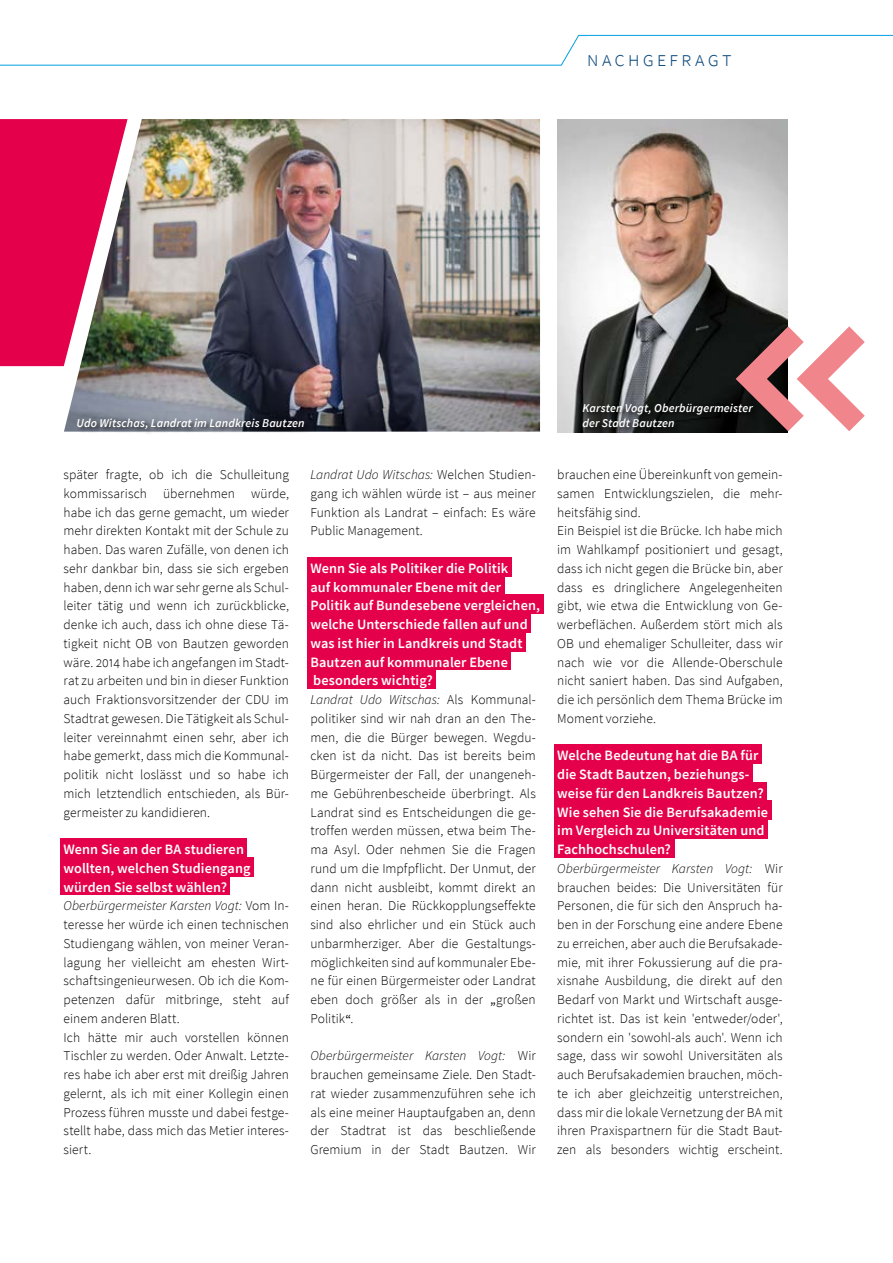
<style>
.page{position:relative;width:893px;height:1263px;background:#fff}
.page>*{position:absolute;margin:0;border:0;box-sizing:border-box;transform-origin:0 0}
.t1{font:300 21px "Source Sans Pro";color:#0e4a7d}
.t2{font:600 14.25px/18.8px "Source Sans Pro";letter-spacing:.005em;color:#fff}
.t3{font:300 13.5px/18.8px "Source Sans Pro";letter-spacing:.005em;color:#000;text-align:justify}
.t4{font:italic 600 12px "Source Sans Pro";letter-spacing:.01em;color:#fff}
.s1{font-style:italic}
.s2{font-weight:400}
</style>
<div class="page">
<svg style="left:0;top:35px;width:893px;height:31px"></svg>
<img style="left:557px;top:119px;width:230px;height:314px">
<img style="left:64px;top:119px;width:476px;height:313px">
<svg style="left:0;top:119px;width:128px;height:247px;background:#d1275d"></svg>
<div style="left:60px;top:838px;width:187px;height:20px;background:#e5004b"></div>
<div style="left:60px;top:857px;width:194px;height:19px;background:#e5004b"></div>
<div style="left:60px;top:875px;width:170px;height:20px;background:#e5004b"></div>
<div style="left:307px;top:557px;width:205px;height:19px;background:#e5004b"></div>
<div style="left:307px;top:575px;width:197px;height:20px;background:#e5004b"></div>
<div style="left:307px;top:594px;width:236px;height:20px;background:#e5004b"></div>
<div style="left:307px;top:613px;width:224px;height:20px;background:#e5004b"></div>
<div style="left:307px;top:632px;width:219px;height:19px;background:#e5004b"></div>
<div style="left:307px;top:650px;width:204px;height:20px;background:#e5004b"></div>
<div style="left:307px;top:669px;width:129px;height:20px;background:#e5004b"></div>
<div style="left:554px;top:744px;width:208px;height:20px;background:#e5004b"></div>
<div style="left:554px;top:763px;width:199px;height:20px;background:#e5004b"></div>
<div style="left:554px;top:782px;width:213px;height:19px;background:#e5004b"></div>
<div style="left:554px;top:800px;width:217px;height:20px;background:#e5004b"></div>
<div style="left:554px;top:819px;width:214px;height:20px;background:#e5004b"></div>
<div style="left:554px;top:838px;width:120px;height:20px;background:#e5004b"></div>
<svg style="left:736px;top:326px;width:129px;height:105px"></svg>
<div style="left:582px;top:402px;width:178px;height:32px;background:#000;opacity:.75"></div>
<div style="left:76px;top:417px;width:236px;height:19px;background:#000;opacity:.75"></div>
<h1 class="t1" style="left:587px;top:46px;width:146px">nachgefragt</h1>
<p class="t4" style="left:583px;top:400px;width:172px">Karsten Vogt, Oberbürgermeister</p>
<p class="t4" style="left:77px;top:415px;width:230px">Udo Witschas, Landrat im Landkreis Bautzen</p>
<p class="t4" style="left:583px;top:415px;width:94px">der Stadt Bautzen</p>
<p class="t3" style="left:64px;top:465px;width:227px">später fragte, ob ich die Schulleitung kommissarisch übernehmen würde, habe ich das gerne gemacht, um wieder mehr direkten Kontakt mit der Schule zu haben. Das waren Zufälle, von denen ich sehr dankbar bin, dass sie sich ergeben haben, denn ich war sehr gerne als Schul&shy;leiter tätig und wenn ich zurückblicke, denke ich auch, dass ich ohne diese Tä&shy;tigkeit nicht OB von Bautzen geworden wäre. 2014 habe ich angefangen im Stadt&shy;rat zu arbeiten und bin in dieser Funktion auch Fraktionsvorsitzender der CDU im Stadtrat gewesen. Die Tätigkeit als Schul&shy;leiter vereinnahmt einen sehr, aber ich habe gemerkt, dass mich die Kommunal&shy;politik nicht loslässt und so habe ich mich letztendlich entschieden, als Bür&shy;germeister zu kandidieren.</p>
<p class="t2" style="left:64px;top:840px;width:188px">Wenn Sie an der BA studieren wollten, welchen Studiengang würden Sie selbst wählen?</p>
<p class="t3" style="left:64px;top:896px;width:227px;text-align:left"><span class="s1">Oberbürgermeister Karsten Vogt:</span> Vom In&shy;teresse her würde ich einen technischen Studiengang wählen, von meiner Veran&shy;lagung her vielleicht am ehesten Wirt&shy;schaftsingenieurwesen. Ob ich die Kom&shy;petenzen dafür mitbringe, steht auf einem anderen Blatt.<br>Ich hätte mir auch vorstellen können Tischler zu werden. Oder Anwalt. Letzte&shy;res habe ich aber erst mit dreißig Jahren gelernt, als ich mit einer Kollegin einen Prozess führen musste und dabei festge&shy;stellt habe, dass mich das Metier interes&shy;siert.</p>
<p class="t3" style="left:310px;top:465px;width:227px"><span class="s1">Landrat Udo Witschas:</span> Welchen Studien&shy;gang ich wählen würde ist – aus meiner Funktion als Landrat – einfach: Es wäre Public Management.</p>
<p class="t2" style="left:310px;top:558px;width:231px">Wenn Sie als Politiker die Politik<br>auf kommunaler Ebene mit der<br>Politik auf Bundesebene vergleichen, welche Unterschiede fallen auf und was ist hier in Landkreis und Stadt<br>Bautzen auf kommunaler Ebene besonders wichtig?</p>
<p class="t3" style="left:310px;top:690px;width:227px"><span class="s1">Landrat Udo Witschas:</span> Als Kommunal&shy;politiker sind wir nah dran an den The&shy;men, die die Bürger bewegen. Wegdu&shy;cken ist da nicht. Das ist bereits beim Bürgermeister der Fall, der unangeneh&shy;me Gebührenbescheide überbringt. Als Landrat sind es Entscheidungen die ge&shy;troffen werden müssen, etwa beim The&shy;ma Asyl. Oder nehmen Sie die Fragen rund um die Impfpflicht. Der Unmut, der dann nicht ausbleibt, kommt direkt an einen heran. Die Rückkopplungseffekte sind also ehrlicher und ein Stück auch unbarmherziger. Aber die Gestaltungs&shy;möglichkeiten sind auf kommunaler Ebe&shy;ne für einen Bürgermeister oder Landrat eben doch größer als in der <span class="s2">„</span>großen Politik<span class="s2">“</span>.</p>
<p class="t3" style="left:310px;top:1046px;width:227px"><span class="s1">Oberbürgermeister Karsten Vogt:</span> Wir brauchen gemeinsame Ziele. Den Stadt&shy;rat wieder zusammenzuführen sehe ich als eine meiner Hauptaufgaben an, denn der Stadtrat ist das beschließende Gremium in der Stadt Bautzen. Wir</p>
<p class="t3" style="left:557px;top:465px;width:227px;text-align:left">brauchen eine Übereinkunft von gemein&shy;samen Entwicklungszielen, die mehr&shy;heitsfähig sind.<br>Ein Beispiel ist die Brücke. Ich habe mich im Wahlkampf positioniert und gesagt, dass ich nicht gegen die Brücke bin, aber dass es dringlichere Angelegenheiten gibt, wie etwa die Entwicklung von Ge&shy;werbeflächen. Außerdem stört mich als OB und ehemaliger Schulleiter, dass wir nach wie vor die Allende-Oberschule nicht saniert haben. Das sind Aufgaben, die ich persönlich dem Thema Brücke im Moment vorziehe.</p>
<p class="t2" style="left:557px;top:746px;width:212px">Welche Bedeutung hat die BA für die Stadt Bautzen, beziehungs&shy;weise für den Landkreis Bautzen?<br>Wie sehen Sie die Berufsakademie im Vergleich zu Universitäten und<br>Fachhochschulen?</p>
<p class="t3" style="left:557px;top:859px;width:227px"><span class="s1">Oberbürgermeister Karsten Vogt:</span> Wir brauchen beides: Die Universitäten für Personen, die für sich den Anspruch ha&shy;ben in der Forschung eine andere Ebene zu erreichen, aber auch die Berufsakade&shy;mie, mit ihrer Fokussierung auf die pra&shy;xisnahe Ausbildung, die direkt auf den Bedarf von Markt und Wirtschaft ausge&shy;richtet ist. Das ist kein 'entweder/oder', sondern ein 'sowohl-als auch'. Wenn ich sage, dass wir sowohl Universitäten als auch Berufsakademien brauchen, möch&shy;te ich aber gleichzeitig unterstreichen, dass mir die lokale Vernetzung der BA mit ihren Praxispartnern für die Stadt Baut&shy;zen als besonders wichtig erscheint.</p>
</div>
